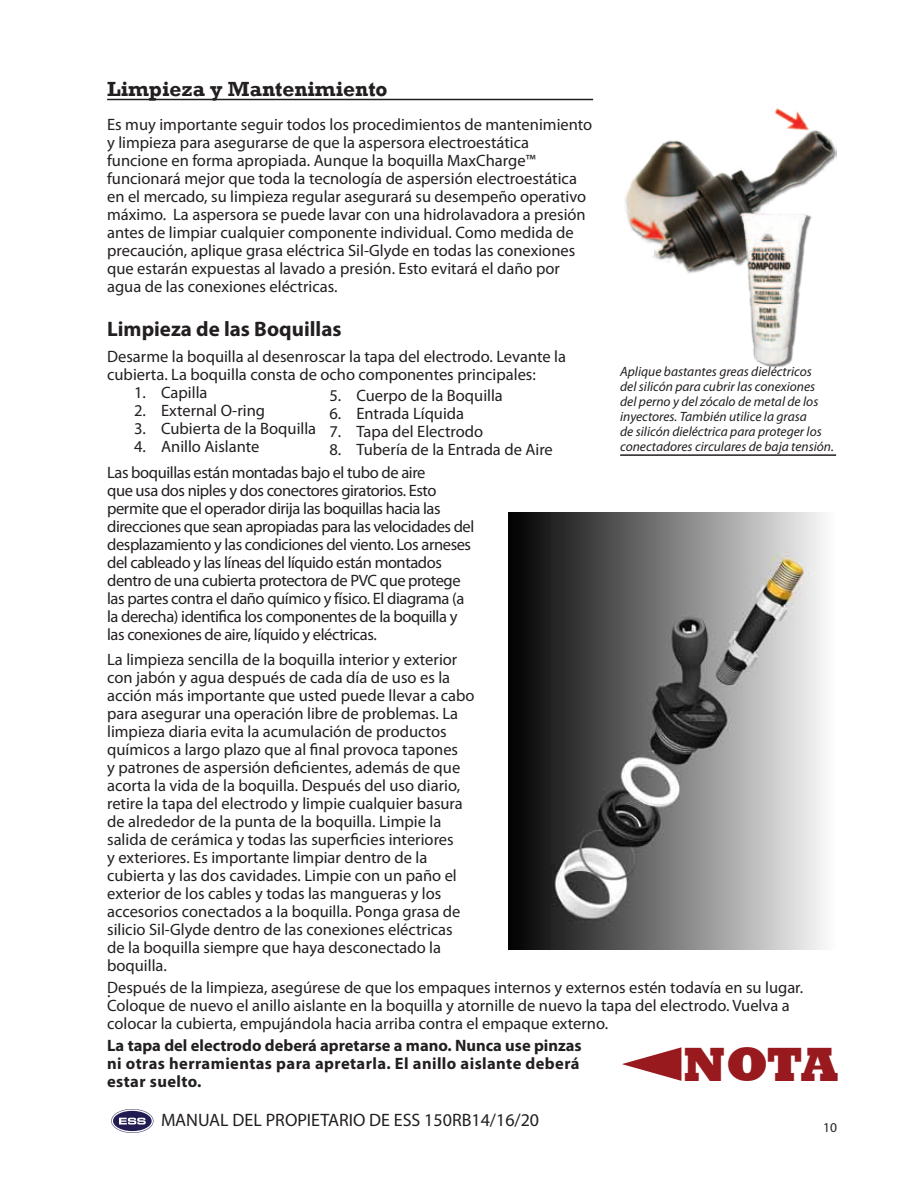
<style>
.page{position:relative;width:918px;height:1188px;background:#fff}
.page>*{position:absolute;margin:0;border:0;box-sizing:border-box;transform-origin:0 0}
.t1{font:800 49.35px "Rockwell";color:#981a1e}
.t2{font:700 21px "Rockwell";color:#231f20}
.t3{font:700 21px "Myriad Pro";color:#231f20}
.t4{font:18px "Myriad Pro";color:#231f20}
.t5{font:16.5px/18px "Myriad Pro";color:#231f20}
.t6{font:16.5px/18px "Myriad Pro";letter-spacing:-.025em;color:#231f20}
.t7{font:700 16.5px/18px "Myriad Pro";letter-spacing:.02em;color:#231f20}
.t8{font:italic 13.5px/15px "Myriad Pro";color:#231f20}
.t9{font:13.5px "Myriad Pro";color:#231f20}
</style>
<div class="page">
<svg style="left:111px;top:1109px;width:42px;height:24px"></svg>
<hr style="left:107px;top:99px;width:486px;height:1px;background:#231f20">
<hr style="left:620px;top:454px;width:216px;height:2px;background:#231f20">
<svg style="left:622px;top:1047px;width:59px;height:34px"></svg>
<img style="left:508px;top:512px;width:315px;height:437px">
<img style="left:625px;top:108px;width:211px;height:165px">
<img style="left:721px;top:205px;width:108px;height:162px">
<div style="left:664px;top:262px;width:12px;height:12px;background:#fff"></div>
<div style="left:641px;top:243px;width:13px;height:12px;background:#fff"></div>
<p class="t2" style="left:107px;top:76px;width:282px">Limpieza y Mantenimiento</p>
<p class="t5" style="left:107px;top:115px;width:487px">Es muy importante seguir todos los procedimientos de mantenimiento y limpieza para asegurarse de que la aspersora electroestática funcione en forma apropiada. Aunque la boquilla MaxCharge™ funcionará mejor que toda la tecnología de aspersión electroestática en el mercado, su limpieza regular asegurará su desempeño operativo máximo. La aspersora se puede lavar con una hidrolavadora a presión antes de limpiar cualquier componente individual. Como medida de precaución, aplique grasa eléctrica Sil-Glyde en todas las conexiones que estarán expuestas al lavado a presión. Esto evitará el daño por agua de las conexiones eléctricas.</p>
<p class="t3" style="left:107px;top:315px;width:236px">Limpieza de las Boquillas</p>
<p class="t5" style="left:107px;top:347px;width:460px">Desarme la boquilla al desenroscar la tapa del electrodo. Levante la cubierta. La boquilla consta de ocho componentes principales:</p>
<p class="t5" style="left:134px;top:383px;width:75px">1. Capilla</p>
<p class="t5" style="left:134px;top:401px;width:132px">2. External O-ring</p>
<p class="t5" style="left:134px;top:419px;width:184px">3. Cubierta de la Boquilla</p>
<p class="t5" style="left:134px;top:437px;width:127px">4. Anillo Aislante</p>
<p class="t5" style="left:329px;top:386px;width:175px">5. Cuerpo de la Boquilla</p>
<p class="t5" style="left:329px;top:404px;width:136px">6. Entrada Líquida</p>
<p class="t5" style="left:329px;top:422px;width:155px">7. Tapa del Electrodo</p>
<p class="t5" style="left:329px;top:440px;width:225px">8. Tubería de la Entrada de Aire</p>
<p class="t8" style="left:620px;top:364px;width:215px">Aplique bastantes greas dieléctricos<br>del silicón para cubrir las conexiones del perno y del zócalo de metal de los inyectores. También utilice la grasa<br>de silicón dieléctrica para proteger los conectadores circulares de baja tensión.</p>
<p class="t6" style="left:107px;top:463px;width:369px">Las boquillas están montadas bajo el tubo de aire<br>que usa dos niples y dos conectores giratorios. Esto permite que el operador dirija las boquillas hacia las direcciones que sean apropiadas para las velocidades del desplazamiento y las condiciones del viento. Los arneses del cableado y las líneas del líquido están montados dentro de una cubierta protectora de PVC que protege las partes contra el daño químico y físico. El diagrama (a la derecha) identifica los componentes de la boquilla y las conexiones de aire, líquido y eléctricas.</p>
<p class="t5" style="left:107px;top:650px;width:369px">La limpieza sencilla de la boquilla interior y exterior con jabón y agua después de cada día de uso es la acción más importante que usted puede llevar a cabo para asegurar una operación libre de problemas. La limpieza diaria evita la acumulación de productos químicos a largo plazo que al final provoca tapones<br>y patrones de aspersión deficientes, además de que acorta la vida de la boquilla. Después del uso diario, retire la tapa del electrodo y limpie cualquier basura de alrededor de la punta de la boquilla. Limpie la salida de cerámica y todas las superficies interiores<br>y exteriores. Es importante limpiar dentro de la cubierta y las dos cavidades. Limpie con un paño el exterior de los cables y todas las mangueras y los accesorios conectados a la boquilla. Ponga grasa de silicio Sil-Glyde dentro de las conexiones eléctricas<br>de la boquilla siempre que haya desconectado la boquilla.</p>
<p class="t5" style="left:107px;top:978px;width:698px">.Después de la limpieza, asegúrese de que los empaques internos y externos estén todavía en su lugar.<br>Coloque de nuevo el anillo aislante en la boquilla y atornille de nuevo la tapa del electrodo. Vuelva a colocar la cubierta, empujándola hacia arriba contra el empaque externo.</p>
<p class="t7" style="left:107px;top:1035px;width:476px">La tapa del electrodo deberá apretarse a mano. Nunca use pinzas ni otras herramientas para apretarla. El anillo aislante deberá estar suelto.</p>
<h1 class="t1" style="left:684px;top:1036px;width:156px">NOTA</h1>
<p class="t4" style="left:233px;top:1109px;width:11px">DEL</p>
<p class="t4" style="left:266px;top:1109px;width:10px">PROPIETARIO</p>
<p class="t4" style="left:369px;top:1109px;width:171px">DE ESS 150RB14/16/20</p>
<p class="t4" style="left:161px;top:1109px;width:26px">MANUAL</p>
<p class="t9" style="left:823px;top:1119px;width:15px">10</p>
</div>
